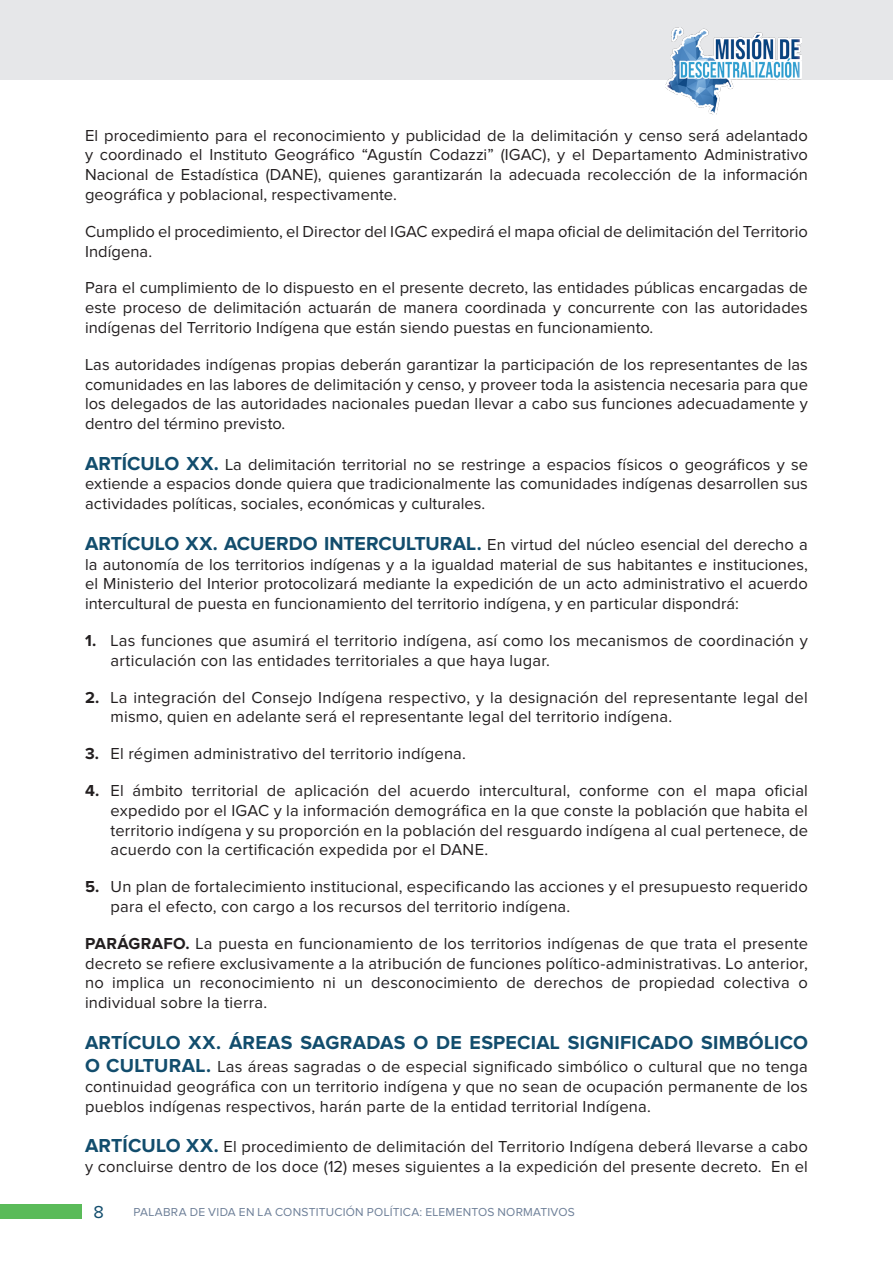
<style>
.page{position:relative;width:893px;height:1263px;background:#fff}
.page>*{position:absolute;margin:0;border:0;box-sizing:border-box;transform-origin:0 0}
.PARRAFO_1{font:700 19.5px "Proxima Nova";letter-spacing:.01em;color:#124d6d}
.t1{font:18px "Proxima Nova";color:#124d6d}
.PARRAFO_1-2{font:16.5px/19.8px "Proxima Nova";letter-spacing:.01em;color:#231f20;text-align:justify}
.t2{font:12px "Proxima Nova";letter-spacing:.02em;color:#6d7f98}
.s1{font-weight:700;font-size:19.5px;color:#124d6d}
.s2{font-weight:700}
</style>
<div class="page">
<div style="left:0;top:0;width:893px;height:80px;background:#e6e7e9"></div>
<img style="left:665px;top:28px;width:136px;height:87px">
<div style="left:0;top:1204px;width:81px;height:14px;background:#5abb59"></div>
<p class="PARRAFO_1-2" style="left:85px;top:126px;width:724px">El procedimiento para el reconocimiento y publicidad de la delimitación y censo será adelantado y coordinado el Instituto Geográfico “Agustín Codazzi” (IGAC), y el Departamento Administrativo Nacional de Estadística (DANE), quienes garantizarán la adecuada recolección de la información geográfica y poblacional, respectivamente.</p>
<p class="PARRAFO_1-2" style="left:85px;top:222px;width:724px">Cumplido el procedimiento, el Director del IGAC expedirá el mapa oficial de delimitación del Territorio<br>Indígena.</p>
<p class="PARRAFO_1-2" style="left:85px;top:278px;width:724px">Para el cumplimiento de lo dispuesto en el presente decreto, las entidades públicas encargadas de este proceso de delimitación actuarán de manera coordinada y concurrente con las autoridades indígenas del Territorio Indígena que están siendo puestas en funcionamiento.</p>
<p class="PARRAFO_1-2" style="left:85px;top:355px;width:724px">Las autoridades indígenas propias deberán garantizar la participación de los representantes de las comunidades en las labores de delimitación y censo, y proveer toda la asistencia necesaria para que los delegados de las autoridades nacionales puedan llevar a cabo sus funciones adecuadamente y dentro del término previsto.</p>
<p class="PARRAFO_1-2" style="left:85px;top:455px;width:724px"><span class="s1">ARTÍCULO XX.</span> La delimitación territorial no se restringe a espacios físicos o geográficos y se extiende a espacios donde quiera que tradicionalmente las comunidades indígenas desarrollen sus actividades políticas, sociales, económicas y culturales.</p>
<p class="PARRAFO_1-2" style="left:85px;top:535px;width:724px"><span class="s1">ARTÍCULO XX. ACUERDO INTERCULTURAL.</span> En virtud del núcleo esencial del derecho a la autonomía de los territorios indígenas y a la igualdad material de sus habitantes e instituciones, el Ministerio del Interior protocolizará mediante la expedición de un acto administrativo el acuerdo intercultural de puesta en funcionamiento del territorio indígena, y en particular dispondrá:</p>
<p class="PARRAFO_1-2" style="left:111px;top:631px;width:699px;text-indent:-26px"><span class="s2">1.</span> Las funciones que asumirá el territorio indígena, así como los mecanismos de coordinación y articulación con las entidades territoriales a que haya lugar.</p>
<p class="PARRAFO_1-2" style="left:111px;top:687px;width:699px;text-indent:-26px"><span class="s2">2.</span> La integración del Consejo Indígena respectivo, y la designación del representante legal del mismo, quien en adelante será el representante legal del territorio indígena.</p>
<p class="PARRAFO_1-2" style="left:85px;top:744px;width:382px"><span class="s2">3.</span> El régimen administrativo del territorio indígena.</p>
<p class="PARRAFO_1-2" style="left:111px;top:781px;width:699px;text-indent:-26px"><span class="s2">4.</span> El ámbito territorial de aplicación del acuerdo intercultural, conforme con el mapa oficial expedido por el IGAC y la información demográfica en la que conste la población que habita el territorio indígena y su proporción en la población del resguardo indígena al cual pertenece, de acuerdo con la certificación expedida por el DANE.</p>
<p class="PARRAFO_1-2" style="left:111px;top:877px;width:699px;text-indent:-26px"><span class="s2">5.</span> Un plan de fortalecimiento institucional, especificando las acciones y el presupuesto requerido para el efecto, con cargo a los recursos del territorio indígena.</p>
<p class="PARRAFO_1-2" style="left:85px;top:934px;width:724px"><span class="s2">PARÁGRAFO.</span> La puesta en funcionamiento de los territorios indígenas de que trata el presente decreto se refiere exclusivamente a la atribución de funciones político-administrativas. Lo anterior, no implica un reconocimiento ni un desconocimiento de derechos de propiedad colectiva o individual sobre la tierra.</p>
<p class="PARRAFO_1" style="left:85px;top:1031px;width:724px">ARTÍCULO XX. ÁREAS SAGRADAS O DE ESPECIAL SIGNIFICADO SIMBÓLICO</p>
<p class="PARRAFO_1-2" style="left:85px;top:1057px;width:724px"><span class="s1">O CULTURAL.</span> Las áreas sagradas o de especial significado simbólico o cultural que no tenga continuidad geográfica con un territorio indígena y que no sean de ocupación permanente de los pueblos indígenas respectivos, harán parte de la entidad territorial Indígena.</p>
<p class="PARRAFO_1-2" style="left:85px;top:1137px;width:724px"><span class="s1">ARTÍCULO XX.</span> El procedimiento de delimitación del Territorio Indígena deberá llevarse a cabo y concluirse dentro de los doce (12) meses siguientes a la expedición del presente decreto. En el</p>
<p class="t1" style="left:94px;top:1202px;width:12px">8</p>
<p class="t2" style="left:134px;top:1205px;width:443px">PALABRA DE VIDA EN LA CONSTITUCIÓN POLÍTICA: ELEMENTOS NORMATIVOS</p>
</div>
